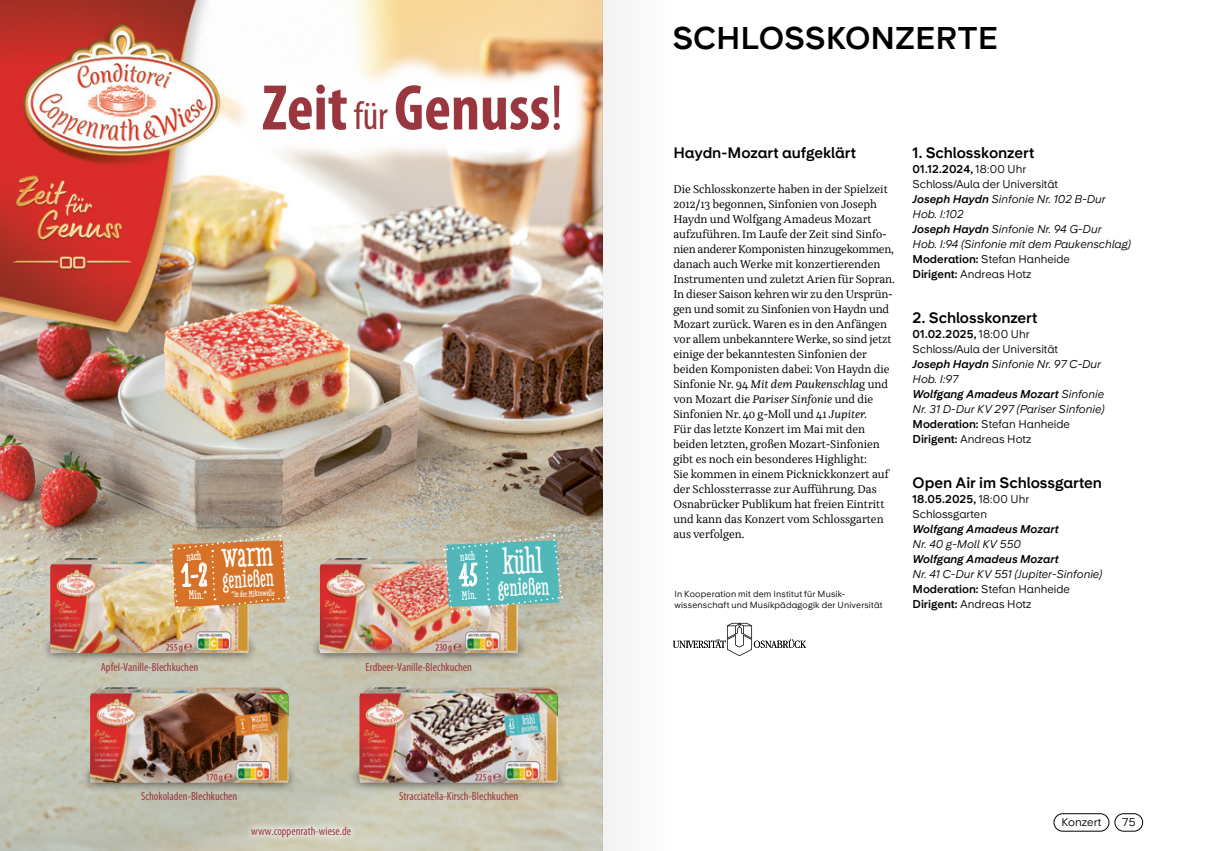
<style>
.page{position:relative;width:1205px;height:851px;background:#fff}
.page>*{position:absolute;margin:0;border:0;box-sizing:border-box;transform-origin:0 0}
.t1{font:700 condensed 65px "Myriad Pro";color:#9a363e}
.t2{font:700 35.38px "Love Potion";color:#fff;scale:.9 1}
.t3{font:31.25px "Universal Sans 750";color:#000}
.t4{font:700 24.38px "Love Potion";color:#fff;scale:.9 1}
.t5{font:15px "Universal Sans 750";color:#000}
.t6{font:700 12.25px "Love Potion";color:#fff}
.t7{font:condensed 11.88px "Myriad Pro";color:#9a363e}
.t8{font:11.25px/15px "Kaius Pro";color:#000}
.t9{font:italic 11.25px/15px "Universal Sans 450";color:#000}
.t10{font:11.25px/15px "Universal Sans 450";color:#000}
.t11{font:italic 11.25px "Universal Sans 750";color:#000}
.t12{font:11.25px "Universal Sans 750";letter-spacing:.01em;color:#000}
.t13{font:8.75px/11.2px "Universal Sans 450";letter-spacing:.02em;color:#000}
.t14{font:700 8.5px "Love Potion";color:#fff}
.s1{font-weight:400;font-size:40px}
.s2{font-weight:400}
.s3{font-style:italic}
.s4{font-family:"Universal Sans 450"}
.s5{font-style:normal}
.s6{font-family:"Universal Sans 750"}
.s7{font-family:"Universal Sans 750";font-style:normal}
.s8{font-family:"Universal Sans 750";font-style:italic}
</style>
<div class="page">
<div style="left:1114px;top:813px;width:29px;height:18px;border:1px solid #000;border-radius:9px"></div>
<div style="left:1053px;top:813px;width:56px;height:18px;border:1px solid #000;border-radius:9px"></div>
<svg style="left:673px;top:622px;width:133px;height:34px"></svg>
<img style="left:0;top:0;width:602px;height:850px">
<svg style="left:229px;top:51px;width:365px;height:113px"></svg>
<div style="left:244px;top:819px;width:115px;height:26px;background:#fff;opacity:.75"></div>
<div style="left:80px;top:763px;width:219px;height:29px;background:#000;opacity:.75"></div>
<img style="left:90px;top:687px;width:199px;height:95px">
<div style="left:40px;top:633px;width:219px;height:30px;background:#000;opacity:.75"></div>
<img style="left:50px;top:557px;width:199px;height:96px">
<div style="left:310px;top:633px;width:218px;height:30px;background:#000;opacity:.75"></div>
<img style="left:319px;top:557px;width:199px;height:96px">
<div style="left:349px;top:763px;width:219px;height:29px;background:#000;opacity:.75"></div>
<img style="left:359px;top:687px;width:199px;height:95px">
<div style="left:602px;top:0;width:71px;height:850px;background:#f3f3f3"></div>
<svg style="left:169px;top:534px;width:120px;height:78px;background:#d3884b"></svg>
<svg style="left:443px;top:534px;width:120px;height:78px;background:#71b7b3"></svg>
<h1 class="t1" style="left:262px;top:72px;width:302px">Zeit <span class="s1">für</span> Genuss<span class="s2">!</span></h1>
<p class="t6" style="left:186px;top:549px;width:17px;rotate:-2deg">nach</p>
<p class="t6" style="left:188px;top:588px;width:20px;rotate:-2deg">Min.*</p>
<h2 class="t2" style="left:221px;top:534px;width:58px;rotate:-2deg">warm</h2>
<h3 class="t4" style="left:222px;top:565px;width:59px;rotate:-2deg">genießen</h3>
<p class="t14" style="left:231px;top:589px;width:45px;rotate:-2deg">*in der Mikrowell e</p>
<p class="t6" style="left:460px;top:549px;width:17px;rotate:-2deg">nach</p>
<p class="t6" style="left:461px;top:588px;width:17px;rotate:-2deg">Min.</p>
<h2 class="t2" style="left:502px;top:541px;width:46px;rotate:-2deg">kühl</h2>
<h3 class="t4" style="left:497px;top:573px;width:59px;rotate:-2deg">genießen</h3>
<p class="t7" style="left:101px;top:660px;width:99px">Apfel-Vanille-Blechkuchen</p>
<p class="t7" style="left:366px;top:660px;width:108px">Erdbeer-Vanille-Blechkuchen</p>
<p class="t7" style="left:141px;top:789px;width:98px">Schokoladen-Blechkuchen</p>
<p class="t7" style="left:251px;top:824px;width:101px">www.coppenrath-wiese.de</p>
<p class="t7" style="left:399px;top:789px;width:121px">Stracciatella-Kirsch-Blechkuchen</p>
<h3 class="t3" style="left:672px;top:20px;width:327px">SCHLOSSKONZERTE</h3>
<h3 class="t5" style="left:673px;top:144px;width:184px">Haydn-Mozart aufgeklärt</h3>
<p class="t8" style="left:673px;top:180px;width:223px">Die Schlosskonzerte haben in der Spielzeit 2012/13 begonnen, Sinfonien von Joseph Haydn und Wolfgang Amadeus Mozart aufzuführen. Im Laufe der Zeit sind Sinfo&shy;nien anderer Komponisten hinzugekommen, danach auch Werke mit konzertierenden Instrumenten und zuletzt Arien für Sopran.<br>In dieser Saison kehren wir zu den Ursprün&shy;gen und somit zu Sinfonien von Haydn und Mozart zurück. Waren es in den Anfängen vor allem unbekanntere Werke, so sind jetzt einige der bekanntesten Sinfonien der beiden Komponisten dabei: Von Haydn die Sinfonie Nr. 94 <span class="s3">Mit dem Paukenschla</span>g und von Mozart die <span class="s3">Pariser Sinfonie</span> und die Sinfonien Nr. 40 g-Moll und 41 <span class="s3">Jupiter.<br></span>Für das letzte Konzert im Mai mit den beiden letzten, großen Mozart-Sinfonien gibt es noch ein besonderes Highlight:<br>Sie kommen in einem Picknickkonzert auf der Schlossterrasse zur Aufführung. Das Osnabrücker Publikum hat freien Eintritt und kann das Konzert vom Schlossgarten aus verfolgen.</p>
<p class="t13" style="left:674px;top:588px;width:209px">In Kooperation mit dem Institut für Musik&shy;wissenschaft und Musikpädagogik der Universität</p>
<h3 class="t5" style="left:912px;top:144px;width:123px">1. Schlosskonzert</h3>
<p class="t12" style="left:912px;top:162px;width:115px">01.12.2024, <span class="s4">18:00 Uhr</span></p>
<p class="t9" style="left:912px;top:176px;width:220px"><span class="s5">Schloss/Aula der Universität<br></span><span class="s6">Joseph Haydn</span> Sinfonie Nr. 102 B-Dur<br>Hob. I:102<br><span class="s6">Joseph Haydn</span> Sinfonie Nr. 94 G-Dur<br>Hob. I:94 (Sinfonie mit dem Paukenschlag)<br><span class="s7">Moderation:</span> <span class="s5">Stefan Hanheide<br></span><span class="s7">Dirigent:</span> <span class="s5">Andreas Hotz</span></p>
<h3 class="t5" style="left:912px;top:309px;width:126px">2. Schlosskonzert</h3>
<p class="t12" style="left:912px;top:327px;width:118px">01.02.2025, <span class="s4">18:00 Uhr</span></p>
<p class="t10" style="left:912px;top:341px;width:190px">Schloss/Aula der Universität<br><span class="s8">Joseph Haydn</span> <span class="s3">Sinfonie Nr. 97 C-Dur<br>Hob. I:97</span></p>
<p class="t11" style="left:912px;top:387px;width:193px">Wolfgang Amadeus Mozart <span class="s4">Sinfonie</span></p>
<p class="t9" style="left:912px;top:401px;width:193px">Nr. 31 D-Dur KV 297 (Pariser Sinfonie)<br><span class="s7">Moderation:</span> <span class="s5">Stefan Hanheide<br></span><span class="s7">Dirigent:</span> <span class="s5">Andreas Hotz</span></p>
<h3 class="t5" style="left:912px;top:474px;width:191px">Open Air im Schlossgarten</h3>
<p class="t12" style="left:912px;top:492px;width:118px">18.05.2025, <span class="s4">18:00 Uhr</span></p>
<p class="t10" style="left:912px;top:506px;width:76px">Schlossgarten</p>
<p class="t11" style="left:912px;top:522px;width:148px">Wolfgang Amadeus Mozart</p>
<p class="t9" style="left:912px;top:536px;width:110px">Nr. 40 g-Moll KV 550</p>
<p class="t11" style="left:912px;top:552px;width:148px">Wolfgang Amadeus Mozart</p>
<p class="t9" style="left:912px;top:566px;width:191px">Nr. 41 C-Dur KV 551 (Jupiter-Sinfonie)<br><span class="s7">Moderation:</span> <span class="s5">Stefan Hanheide<br></span><span class="s7">Dirigent:</span> <span class="s5">Andreas Hotz</span></p>
<p class="t10" style="left:1061px;top:814px;width:41px">Konzert</p>
<p class="t10" style="left:1122px;top:814px;width:15px">75</p>
</div>
